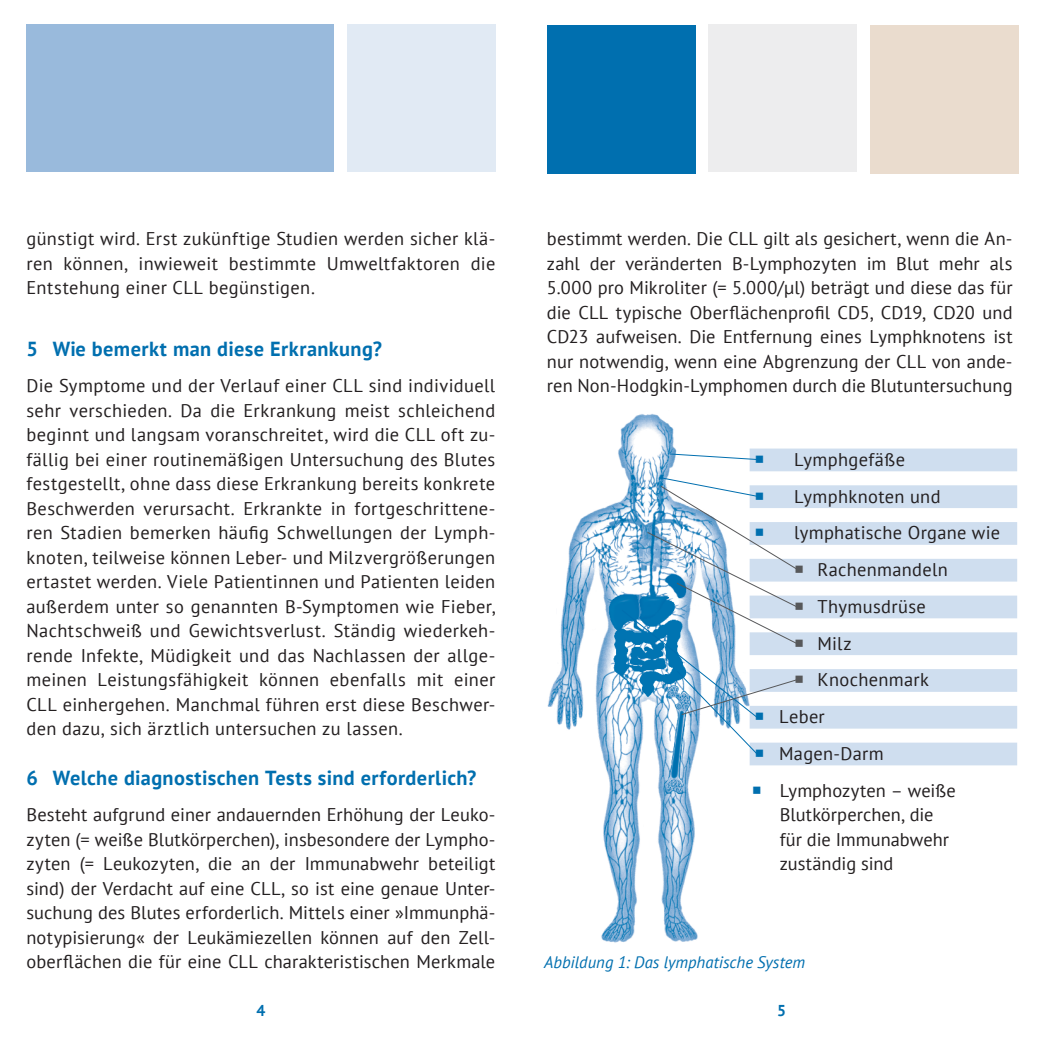
<style>
.page{position:relative;width:1042px;height:1042px;background:#fff}
.page>*{position:absolute;margin:0;border:0;box-sizing:border-box;transform-origin:0 0}
.Überschriften_HIV-Fl{font:700 20.3px "PT Sans";letter-spacing:.02em;color:#006faf}
.Body_HIV-Flyer{font:18.38px/24.5px "PT Sans";letter-spacing:.015em;color:#231f20;text-align:justify}
.Body_HIV-Flyer-2{font:italic 16.62px "PT Sans";color:#006faf}
.t1{font:700 15.75px "PT Sans";color:#006faf}
.s1{color:#006faf}
.s2{color:#57585a}
</style>
<div class="page">
<div style="left:547px;top:25px;width:149px;height:149px;background:#006faf"></div>
<div style="left:870px;top:25px;width:149px;height:149px;background:#eadcce"></div>
<div style="left:708px;top:24px;width:149px;height:148px;background:#ededee"></div>
<div style="left:26px;top:24px;width:308px;height:148px;background:#99badc"></div>
<div style="left:347px;top:25px;width:149px;height:147px;background:#e1eaf4"></div>
<img style="left:547px;top:414px;width:211px;height:529px">
<div style="left:749px;top:448px;width:268px;height:23px;background:#cfdeef"></div>
<div style="left:749px;top:485px;width:268px;height:23px;background:#cfdeef"></div>
<div style="left:749px;top:522px;width:268px;height:23px;background:#cfdeef"></div>
<div style="left:749px;top:559px;width:268px;height:22px;background:#cfdeef"></div>
<div style="left:749px;top:595px;width:268px;height:23px;background:#cfdeef"></div>
<div style="left:749px;top:632px;width:268px;height:23px;background:#cfdeef"></div>
<div style="left:749px;top:669px;width:268px;height:23px;background:#cfdeef"></div>
<div style="left:749px;top:706px;width:268px;height:22px;background:#cfdeef"></div>
<div style="left:749px;top:742px;width:268px;height:23px;background:#cfdeef"></div>
<svg style="left:669px;top:453px;width:92px;height:14px"></svg>
<svg style="left:621px;top:477px;width:179px;height:284px"></svg>
<p class="Body_HIV-Flyer" style="left:26px;top:226px;width:470px">günstigt wird. Erst zukünftige Studien werden sicher klä&shy;ren können, inwieweit bestimmte Umweltfaktoren die Entstehung einer CLL begünstigen.</p>
<p class="Überschriften_HIV-Fl" style="left:26px;top:335px;width:357px">5 Wie bemerkt man diese Erkrankung?</p>
<p class="Body_HIV-Flyer" style="left:26px;top:373px;width:470px">Die Symptome und der Verlauf einer CLL sind individuell sehr verschieden. Da die Erkrankung meist schleichend beginnt und langsam voranschreitet, wird die CLL oft zu&shy;fällig bei einer routinemäßigen Untersuchung des Blutes festgestellt, ohne dass diese Erkrankung bereits konkrete Beschwerden verursacht. Erkrankte in fortgeschrittene&shy;ren Stadien bemerken häufig Schwellungen der Lymph&shy;knoten, teilweise können Leber- und Milzvergrößerungen ertastet werden. Viele Patientinnen und Patienten leiden außerdem unter so genannten B-Symptomen wie Fieber, Nachtschweiß und Gewichtsverlust. Ständig wiederkeh&shy;rende Infekte, Müdigkeit und das Nachlassen der allge&shy;meinen Leistungsfähigkeit können ebenfalls mit einer CLL einhergehen. Manchmal führen erst diese Beschwer&shy;den dazu, sich ärztlich untersuchen zu lassen.</p>
<p class="Überschriften_HIV-Fl" style="left:26px;top:764px;width:451px">6 Welche diagnostischen Tests sind erforderlich?</p>
<p class="Body_HIV-Flyer" style="left:26px;top:802px;width:470px">Besteht aufgrund einer andauernden Erhöhung der Leuko&shy;zyten (= weiße Blutkörperchen), insbesondere der Lympho&shy;zyten (= Leukozyten, die an der Immunabwehr beteiligt sind) der Verdacht auf eine CLL, so ist eine genaue Unter&shy;suchung des Blutes erforderlich. Mittels einer »Immunphä&shy;notypisierung« der Leukämiezellen können auf den Zell&shy;oberflächen die für eine CLL charakteristischen Merkmale</p>
<p class="t1" style="left:256px;top:1000px;width:10px">4</p>
<p class="Body_HIV-Flyer" style="left:547px;top:226px;width:467px">bestimmt werden. Die CLL gilt als gesichert, wenn die An&shy;zahl der veränderten B-Lymphozyten im Blut mehr als 5.000 pro Mikroliter (= 5.000/μl) beträgt und diese das für die CLL typische Oberflächenprofil CD5, CD19, CD20 und CD23 aufweisen. Die Entfernung eines Lymphknotens ist nur notwendig, wenn eine Abgrenzung der CLL von ande&shy;ren Non-Hodgkin-Lymphomen durch die Blutuntersuchung</p>
<p class="Body_HIV-Flyer" style="left:754px;top:447px;width:152px"><span class="s1">○</span> Lymphgefäße</p>
<p class="Body_HIV-Flyer" style="left:754px;top:483px;width:187px"><span class="s1">○</span> Lymphknoten und</p>
<p class="Body_HIV-Flyer" style="left:754px;top:520px;width:247px"><span class="s1">○</span> lymphatische Organe wie</p>
<p class="Body_HIV-Flyer" style="left:794px;top:557px;width:155px"><span class="s2">○</span> Rachenmandeln</p>
<p class="Body_HIV-Flyer" style="left:794px;top:594px;width:133px"><span class="s2">○</span> Thymusdrüse</p>
<p class="Body_HIV-Flyer" style="left:794px;top:630px;width:59px"><span class="s2">○</span> Milz</p>
<p class="Body_HIV-Flyer" style="left:794px;top:667px;width:136px"><span class="s2">○</span> Knochenmark</p>
<p class="Body_HIV-Flyer" style="left:754px;top:704px;width:72px"><span class="s1">○</span> Leber</p>
<p class="Body_HIV-Flyer" style="left:754px;top:741px;width:131px"><span class="s1">○</span> Magen-Darm</p>
<p class="Body_HIV-Flyer" style="left:752px;top:777px;width:206px"><span class="s1">○</span> Lymphozyten – weiße</p>
<p class="Body_HIV-Flyer" style="left:780px;top:802px;width:155px">Blutkörperchen, die</p>
<p class="Body_HIV-Flyer" style="left:780px;top:826px;width:171px">für die Immunabwehr</p>
<p class="Body_HIV-Flyer" style="left:780px;top:851px;width:115px">zuständig sind</p>
<p class="Body_HIV-Flyer-2" style="left:544px;top:952px;width:263px">Abbildung 1: Das lymphatische System</p>
<p class="t1" style="left:777px;top:1000px;width:10px">5</p>
</div>
